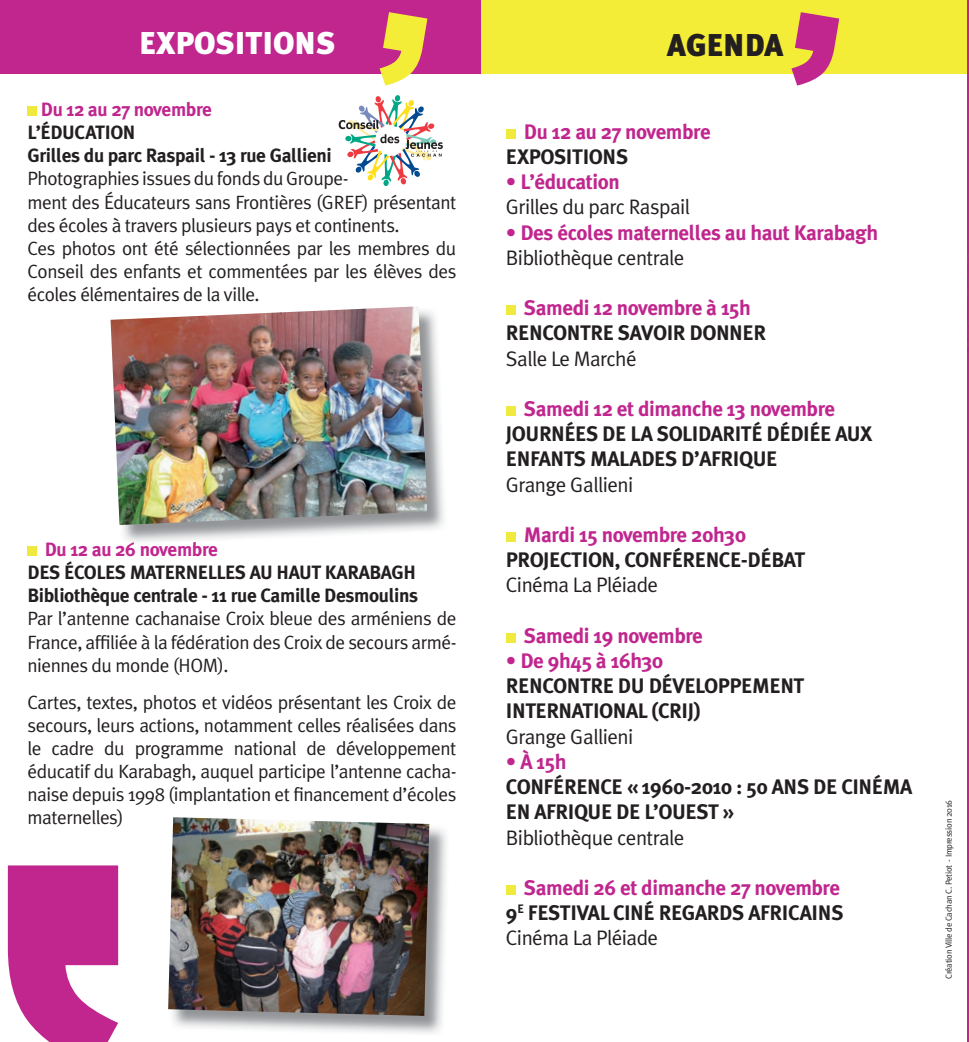
<style>
.page{position:relative;width:969px;height:1042px;background:#fff}
.page>*{position:absolute;margin:0;border:0;box-sizing:border-box;transform-origin:0 0}
.t1{font:900 31.5px "Meta Plus";color:#fff}
.t2{font:900 31.5px "Meta Plus";color:#231f20}
.t3{font:700 21px/25.2px "Meta Plus";letter-spacing:-.02em;color:#231f20}
.t4{font:700 21px "Meta Plus";letter-spacing:-.02em;color:#c0268e}
.t5{font:21px "Meta Plus Normal";letter-spacing:-.025em;color:#231f20}
.t6{font:19.25px/23.1px "Meta Plus Normal";letter-spacing:-.025em;color:#231f20;text-align:justify}
.t7{font:700 19.25px/23.1px "Meta Plus";letter-spacing:-.02em;color:#231f20}
.t8{font:700 19.25px "Meta Plus";letter-spacing:-.02em;color:#c0268e}
.t9{font:8.75px "Meta Plus Normal";letter-spacing:-.025em;color:#231f20}
.s1{color:#c0268e}
</style>
<div class="page">
<div style="left:0;top:0;width:481px;height:73px;background:#c0268e"></div>
<svg style="left:379px;top:12px;width:48px;height:74px"></svg>
<div style="left:481px;top:0;width:486px;height:74px;background:#f4ed38"></div>
<svg style="left:791px;top:12px;width:48px;height:74px"></svg>
<svg style="left:8px;top:865px;width:110px;height:177px"></svg>
<div style="left:27px;top:106px;width:10px;height:10px;background:#efea3d"></div>
<div style="left:506px;top:129px;width:10px;height:10px;background:#efea3d"></div>
<div style="left:506px;top:305px;width:10px;height:10px;background:#efea3d"></div>
<div style="left:506px;top:406px;width:10px;height:10px;background:#efea3d"></div>
<div style="left:506px;top:532px;width:10px;height:10px;background:#efea3d"></div>
<div style="left:506px;top:633px;width:10px;height:10px;background:#efea3d"></div>
<div style="left:506px;top:885px;width:10px;height:10px;background:#efea3d"></div>
<hr style="left:967px;top:0;width:2px;height:1042px;background:#be258e">
<div style="left:27px;top:546px;width:10px;height:10px;background:#efea3d"></div>
<img style="left:123px;top:311px;width:321px;height:231px">
<img style="left:128px;top:542px;width:68px;height:3px">
<img style="left:111px;top:306px;width:316px;height:219px">
<img style="left:173px;top:824px;width:274px;height:209px">
<img style="left:168px;top:817px;width:261px;height:199px">
<svg style="left:394px;top:95px;width:6px;height:7px"></svg>
<div style="left:375px;top:96px;width:6px;height:7px;background:#ee3a41;border-radius:2px"></div>
<div style="left:383px;top:179px;width:6px;height:7px;background:#00a786;border-radius:50%"></div>
<svg style="left:400px;top:178px;width:6px;height:7px"></svg>
<svg style="left:339px;top:99px;width:104px;height:83px"></svg>
<h1 class="t1" style="left:139px;top:25px;width:197px">EXPOSITIONS</h1>
<p class="t8" style="left:41px;top:98px;width:173px">Du 12 au 27 novembre</p>
<p class="t7" style="left:27px;top:121px;width:306px">L’ÉDUCATION<br>Grilles du parc Raspail - 13 rue Gallieni</p>
<p class="t6" style="left:27px;top:167px;width:430px;text-align:left">Photographies issues du fonds du Groupe-<br>ment des Éducateurs sans Frontières (GREF) présentant des écoles à travers plusieurs pays et continents.<br>Ces photos ont été sélectionnées par les membres du Conseil des enfants et commentées par les élèves des écoles élémentaires de la ville.</p>
<p class="t8" style="left:45px;top:538px;width:175px">Du 12 au 26 novembre</p>
<p class="t7" style="left:27px;top:561px;width:392px">DES ÉCOLES MATERNELLES AU HAUT KARABAGH<br>Bibliothèque centrale - 11 rue Camille Desmoulins</p>
<p class="t6" style="left:27px;top:607px;width:430px">Par l’antenne cachanaise Croix bleue des arméniens de France, affiliée à la fédération des Croix de secours armé&shy;niennes du monde (HOM).</p>
<p class="t6" style="left:27px;top:690px;width:430px">Cartes, textes, photos et vidéos présentant les Croix de secours, leurs actions, notamment celles réalisées dans le cadre du programme national de développement éducatif du Karabagh, auquel participe l’antenne cacha&shy;naise depuis 1998 (implantation et financement d’écoles maternelles)</p>
<h1 class="t2" style="left:667px;top:26px;width:117px">AGENDA</h1>
<p class="t4" style="left:524px;top:119px;width:188px">Du 12 au 27 novembre</p>
<p class="t3" style="left:506px;top:144px;width:124px">EXPOSITIONS</p>
<p class="t4" style="left:506px;top:170px;width:115px">• L’éducation</p>
<p class="t5" style="left:506px;top:195px;width:186px">Grilles du parc Raspail</p>
<p class="t4" style="left:506px;top:220px;width:374px">• Des écoles maternelles au haut Karabagh</p>
<p class="t5" style="left:506px;top:245px;width:180px">Bibliothèque centrale</p>
<p class="t4" style="left:524px;top:296px;width:229px">Samedi 12 novembre à 15h</p>
<p class="t3" style="left:506px;top:320px;width:262px">RENCONTRE SAVOIR DONNER</p>
<p class="t5" style="left:506px;top:346px;width:132px">Salle Le Marché</p>
<p class="t4" style="left:524px;top:396px;width:313px">Samedi 12 et dimanche 13 novembre</p>
<p class="t3" style="left:506px;top:421px;width:368px">JOURNÉES DE LA SOLIDARITÉ DÉDIÉE AUX<br>ENFANTS MALADES D’AFRIQUE</p>
<p class="t5" style="left:506px;top:472px;width:129px">Grange Gallieni</p>
<p class="t4" style="left:524px;top:522px;width:224px">Mardi 15 novembre 20h30</p>
<p class="t3" style="left:506px;top:547px;width:301px">PROJECTION, CONFÉRENCE-DÉBAT</p>
<p class="t5" style="left:506px;top:573px;width:154px">Cinéma La Pléiade</p>
<p class="t4" style="left:524px;top:623px;width:181px">Samedi 19 novembre</p>
<p class="t4" style="left:506px;top:648px;width:159px">• De 9h45 à 16h30</p>
<p class="t3" style="left:506px;top:673px;width:300px">RENCONTRE DU DÉVELOPPEMENT<br>INTERNATIONAL (CRIJ)</p>
<p class="t5" style="left:506px;top:724px;width:129px">Grange Gallieni</p>
<p class="t4" style="left:506px;top:749px;width:62px">• À 15h</p>
<p class="t3" style="left:506px;top:774px;width:408px">CONFÉRENCE « 1960-2010 : 50 ANS DE CINÉMA<br>EN AFRIQUE DE L’OUEST »</p>
<p class="t5" style="left:506px;top:825px;width:180px">Bibliothèque centrale</p>
<p class="t3" style="left:506px;top:875px;width:339px;text-align:right"><span class="s1">Samedi 26 et dimanche 27 novembre<br></span>9<sup>E</sup> FESTIVAL CINÉ REGARDS AFRICAINS</p>
<p class="t5" style="left:506px;top:926px;width:154px">Cinéma La Pléiade</p>
<p class="t9" style="left:944px;top:979px;width:180px;rotate:-90deg">Création Ville de Cachan C. Petiot - Impression 2016</p>
</div>
